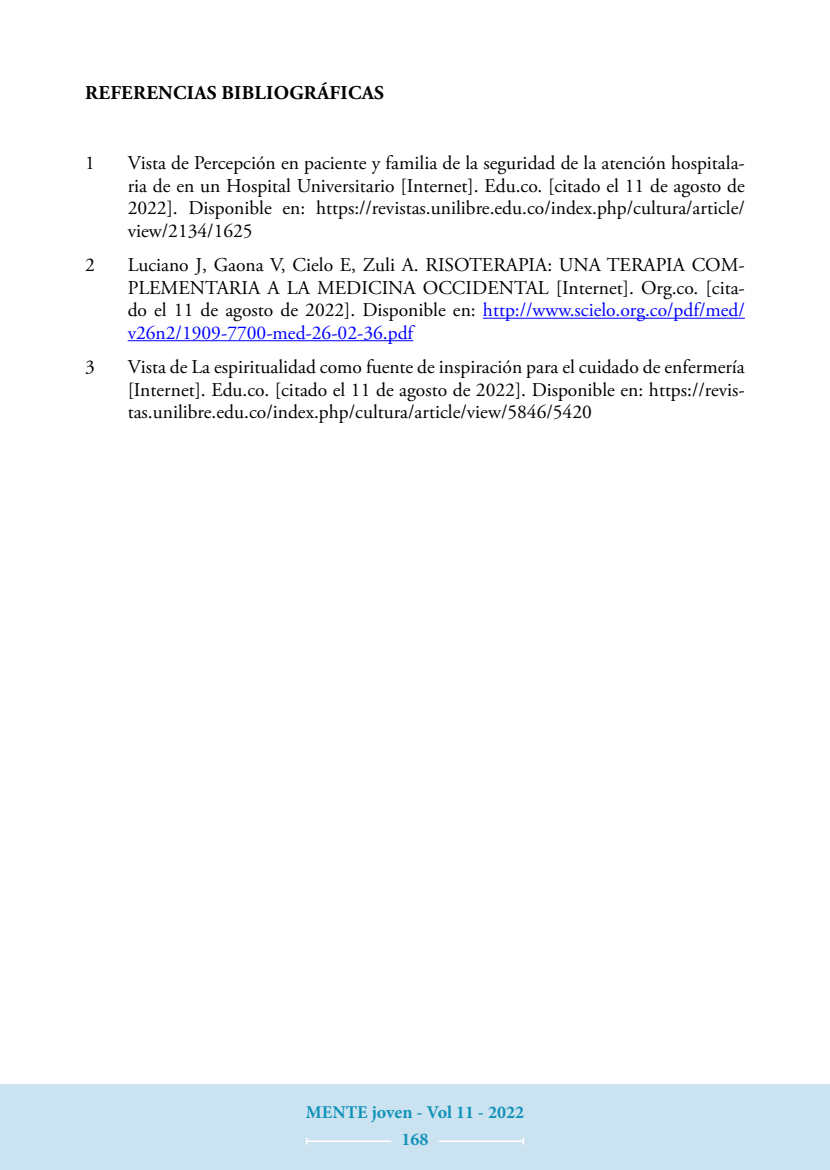
<style>
.page{position:relative;width:830px;height:1170px;background:#fff}
.page>*{position:absolute;margin:0;border:0;box-sizing:border-box;transform-origin:0 0}
.t1{font:19.5px/22.5px "Adobe Garamond Pro";color:#000;text-align:justify}
.t2{font:700 19.5px "Adobe Garamond Pro";letter-spacing:.015em;color:#000}
.t3{font:700 18px/26.5px "Minion Pro";color:#1192b8;text-align:center}
.s1{color:#00f}
</style>
<div class="page">
<div style="left:0;top:1084px;width:829px;height:85px;background:#cbe3f1"></div>
<hr style="left:306px;top:1140px;width:85px;height:1px;background:#fff">
<hr style="left:438px;top:1140px;width:85px;height:1px;background:#fff">
<hr style="left:482px;top:318px;width:262px;height:1px;background:#00f">
<hr style="left:128px;top:340px;width:285px;height:1px;background:#00f">
<p class="t2" style="left:85px;top:82px;width:300px">REFERENCIAS BIBLIOGRÁFICAS</p>
<p class="t1" style="left:85px;top:152px;width:11px">1</p>
<p class="t1" style="left:128px;top:152px;width:618px">Vista de Percepción en paciente y familia de la seguridad de la atención hospitala&shy;ria de en un Hospital Universitario [Internet]. Edu.co. [citado el 11 de agosto de 2022]. Disponible en: https://revistas.unilibre.edu.co/index.php/cultura/article/ view/2134/1625</p>
<p class="t1" style="left:85px;top:254px;width:11px">2</p>
<p class="t1" style="left:128px;top:254px;width:618px">Luciano J, Gaona V, Cielo E, Zuli A. RISOTERAPIA: UNA TERAPIA COM-PLEMENTARIA A LA MEDICINA OCCIDENTAL [Internet]. Org.co. [cita&shy;do el 11 de agosto de 2022]. Disponible en: <span class="s1">http://www.scielo.org.co/pdf/med/ v26n2/1909-7700-med-26-02-36.pdf</span></p>
<p class="t1" style="left:85px;top:356px;width:11px">3</p>
<p class="t1" style="left:128px;top:356px;width:618px">Vista de La espiritualidad como fuente de inspiración para el cuidado de enfermería [Internet]. Edu.co. [citado el 11 de agosto de 2022]. Disponible en: https://revis&shy;tas.unilibre.edu.co/index.php/cultura/article/view/5846/5420</p>
<p class="t3" style="left:306px;top:1098px;width:219px">MENTE joven - Vol 11 - 2022<br>168</p>
</div>
